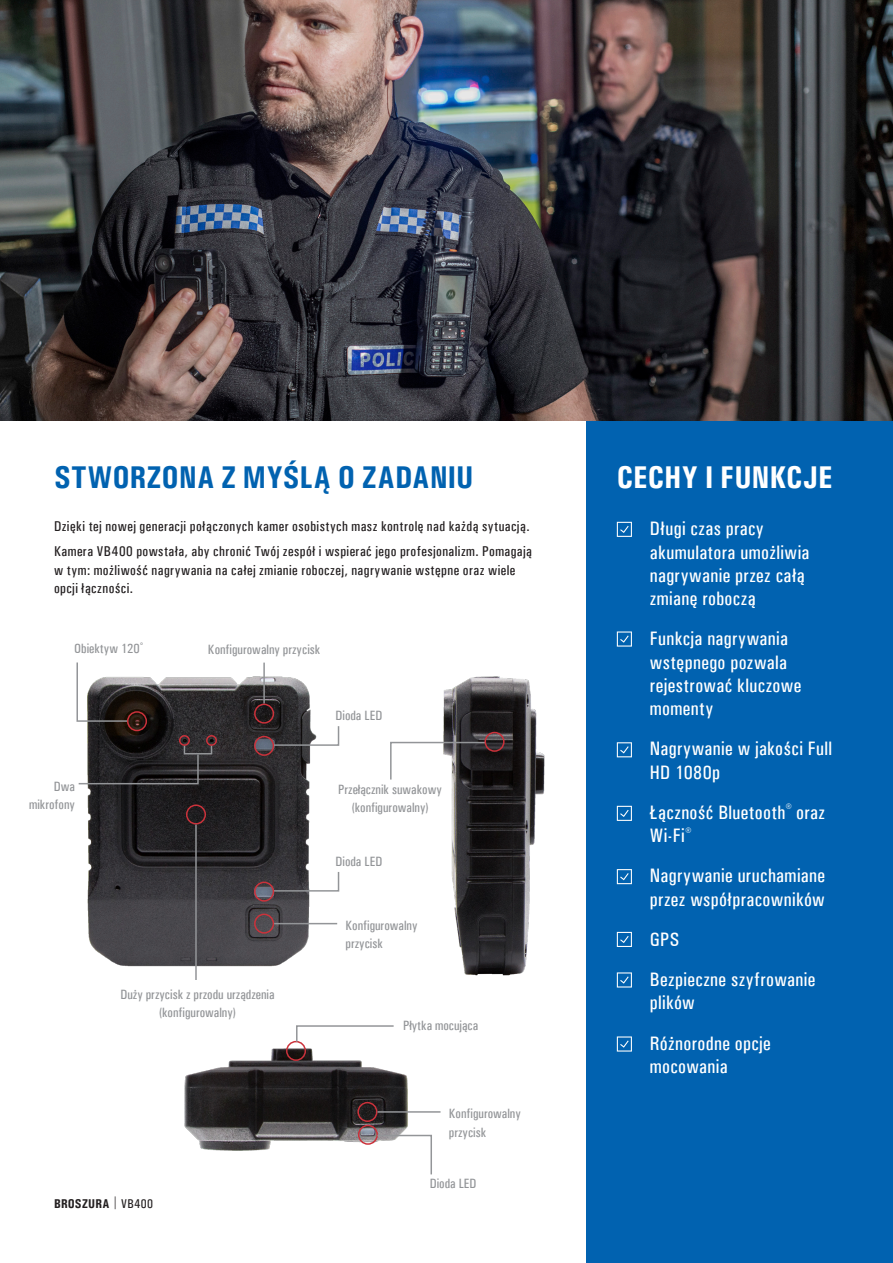
<style>
.page{position:relative;width:893px;height:1263px;background:#fff}
.page>*{position:absolute;margin:0;border:0;box-sizing:border-box;transform-origin:0 0}
.Body_Text{font:700 31.5px "Univers Condensed";letter-spacing:.005em;color:#0162b0}
.Body_Text-2{font:700 31.5px "Univers Condensed";color:#fff}
.Body_Text-3{font:500 19.5px/23.2px "Univers Condensed";letter-spacing:.02em;color:#fff}
.Body_Text-4{font:500 14.25px/18.3px "Univers Condensed";letter-spacing:.03em;color:#231f20}
.Body{font:500 13.5px/18.3px "Univers Condensed";color:#939598;text-align:center}
.t1{font:700 12.75px "Univers Condensed";letter-spacing:.015em;color:#231f20}
.s1{font-weight:500}
</style>
<div class="page">
<img style="left:87px;top:662px;width:238px;height:305px">
<img style="left:0;top:0;width:893px;height:421px">
<div style="left:586px;top:421px;width:307px;height:842px;background:#0162b0"></div>
<svg style="left:617px;top:522px;width:15px;height:15px"></svg>
<svg style="left:617px;top:631px;width:15px;height:16px"></svg>
<svg style="left:617px;top:742px;width:15px;height:15px"></svg>
<svg style="left:617px;top:806px;width:15px;height:15px"></svg>
<svg style="left:617px;top:869px;width:15px;height:15px"></svg>
<svg style="left:617px;top:932px;width:15px;height:15px"></svg>
<svg style="left:617px;top:972px;width:15px;height:15px"></svg>
<svg style="left:617px;top:1036px;width:15px;height:15px"></svg>
<svg style="left:76px;top:662px;width:53px;height:60px"></svg>
<div style="left:127px;top:711px;width:20px;height:20px;border:2px solid #cb323b;border-radius:50%"></div>
<svg style="left:272px;top:725px;width:68px;height:22px"></svg>
<hr style="left:263px;top:663px;width:2px;height:41px;background:#939598">
<div style="left:254px;top:704px;width:20px;height:20px;border:2px solid #cb323b;border-radius:50%"></div>
<div style="left:254px;top:736px;width:20px;height:20px;border:2px solid #cb323b;border-radius:50%"></div>
<svg style="left:272px;top:870px;width:68px;height:22px"></svg>
<div style="left:254px;top:881px;width:20px;height:21px;border:2px solid #cb323b;border-radius:50%"></div>
<div style="left:186px;top:804px;width:20px;height:20px;border:2px solid #cb323b;border-radius:50%"></div>
<hr style="left:195px;top:824px;width:2px;height:156px;background:#939598">
<img style="left:443px;top:676px;width:102px;height:300px">
<img style="left:184px;top:1041px;width:224px;height:110px">
<div style="left:179px;top:735px;width:11px;height:11px;border:2px solid #cb323b;border-radius:50%"></div>
<div style="left:206px;top:735px;width:11px;height:11px;border:2px solid #cb323b;border-radius:50%"></div>
<div style="left:184px;top:745px;width:28px;height:9px;border:2px solid #939598"></div>
<svg style="left:78px;top:753px;width:121px;height:32px;background:#3a393b"></svg>
<div style="left:286px;top:1041px;width:20px;height:20px;border:2px solid #cb323b;border-radius:50%"></div>
<svg style="left:295px;top:1025px;width:100px;height:18px"></svg>
<div style="left:357px;top:1102px;width:20px;height:20px;border:2px solid #cb323b;border-radius:50%"></div>
<div style="left:358px;top:1125px;width:20px;height:20px;border:2px solid #cb323b;border-radius:50%"></div>
<hr style="left:377px;top:1111px;width:64px;height:2px;background:#939598">
<svg style="left:376px;top:1134px;width:56px;height:41px"></svg>
<svg style="left:390px;top:741px;width:97px;height:40px"></svg>
<div style="left:484px;top:732px;width:21px;height:20px;border:2px solid #cb323b;border-radius:50%"></div>
<div style="left:254px;top:913px;width:20px;height:21px;border:2px solid #cb323b;border-radius:50%"></div>
<hr style="left:274px;top:923px;width:63px;height:1px;background:#939598">
<p class="Body_Text" style="left:54px;top:458px;width:421px">STWORZONA Z MYŚLĄ O ZADANIU</p>
<p class="Body_Text-4" style="left:54px;top:517px;width:477px">Dzięki tej nowej generacji połączonych kamer osobistych masz kontrolę nad każdą sytuacją.</p>
<p class="Body_Text-4" style="left:54px;top:542px;width:480px">Kamera VB400 powstała, aby chronić Twój zespół i wspierać jego profesjonalizm. Pomagają w tym: możliwość nagrywania na całej zmianie roboczej, nagrywanie wstępne oraz wiele opcji łączności.</p>
<p class="Body" style="left:74px;top:639px;width:71px">Obiektyw 120<sup>°</sup></p>
<p class="Body" style="left:208px;top:640px;width:114px">Konfigurowalny przycisk</p>
<p class="Body" style="left:336px;top:706px;width:48px">Dioda LED</p>
<p class="Body" style="left:29px;top:777px;width:47px;text-align:right">Dwa mikrofony</p>
<p class="Body" style="left:338px;top:780px;width:105px">Przełącznik suwakowy (konfigurowalny)</p>
<p class="Body" style="left:336px;top:852px;width:48px">Dioda LED</p>
<p class="Body" style="left:120px;top:985px;width:156px">Duży przycisk z przodu urządzenia (konfigurowalny)</p>
<p class="t1" style="left:54px;top:1195px;width:101px">BROSZURA <span class="s1">| VB400</span></p>
<p class="Body" style="left:346px;top:916px;width:73px;text-align:left">Konfigurowalny przycisk</p>
<p class="Body" style="left:403px;top:1016px;width:77px">Płytka mocująca</p>
<p class="Body" style="left:449px;top:1105px;width:73px;text-align:left">Konfigurowalny przycisk</p>
<p class="Body" style="left:430px;top:1175px;width:48px">Dioda LED</p>
<p class="Body_Text-2" style="left:617px;top:458px;width:217px">CECHY I FUNKCJE</p>
<p class="Body_Text-3" style="left:650px;top:517px;width:161px">Długi czas pracy akumulatora umożliwia nagrywanie przez całą zmianę roboczą</p>
<p class="Body_Text-3" style="left:650px;top:627px;width:153px">Funkcja nagrywania wstępnego pozwala rejestrować kluczowe momenty</p>
<p class="Body_Text-3" style="left:650px;top:737px;width:184px">Nagrywanie w jakości Full<br>HD 1080p</p>
<p class="Body_Text-3" style="left:650px;top:800px;width:177px">Łączność Bluetooth<sup>®</sup> oraz<br>Wi-Fi<sup>®</sup></p>
<p class="Body_Text-3" style="left:650px;top:864px;width:177px">Nagrywanie uruchamiane przez współpracowników</p>
<p class="Body_Text-3" style="left:650px;top:928px;width:31px">GPS</p>
<p class="Body_Text-3" style="left:650px;top:968px;width:167px">Bezpieczne szyfrowanie plików</p>
<p class="Body_Text-3" style="left:650px;top:1031px;width:122px">Różnorodne opcje mocowania</p>
</div>
